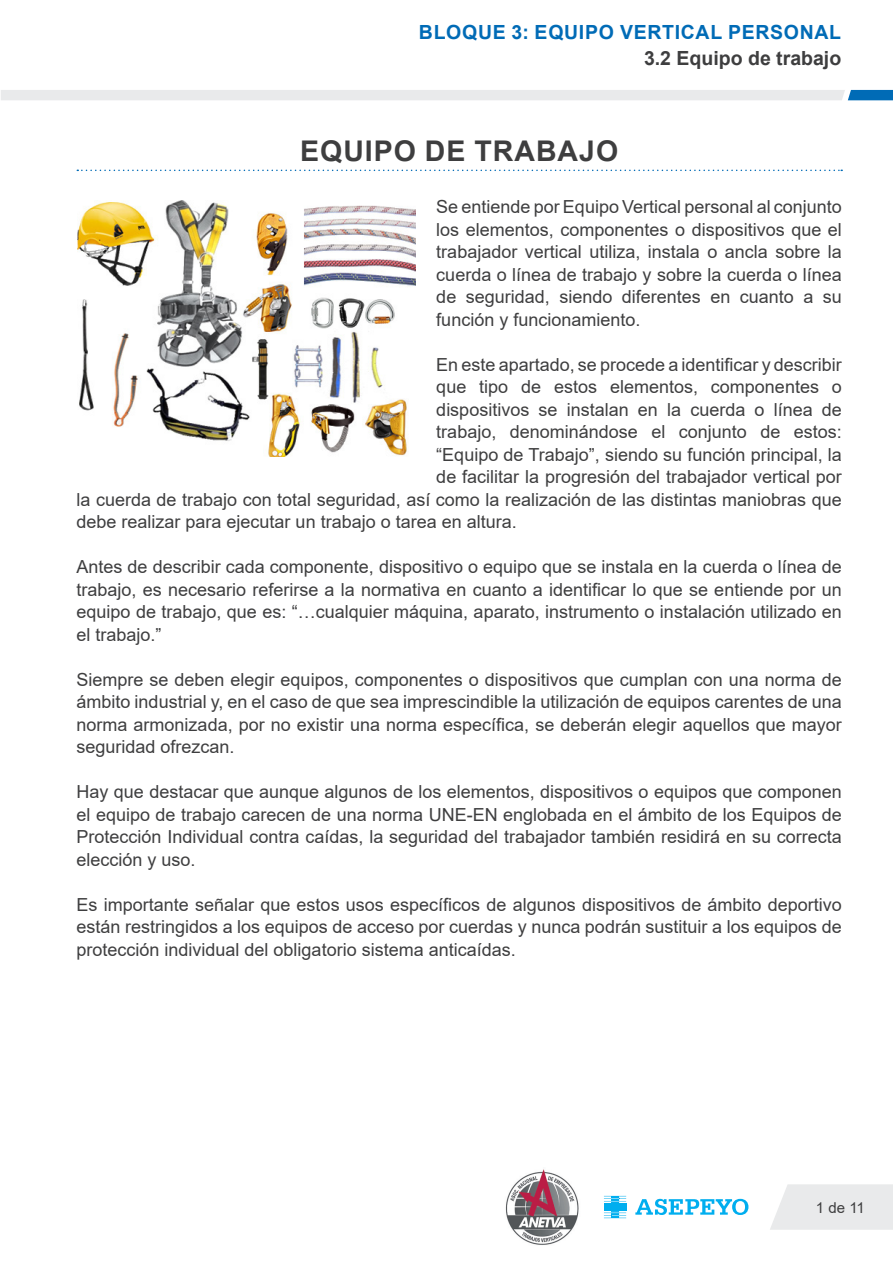
<style>
.page{position:relative;width:893px;height:1263px;background:#fff}
.page>*{position:absolute;margin:0;border:0;box-sizing:border-box;transform-origin:0 0}
.nueva-seccion{font:700 28.5px "Arial";letter-spacing:.035em;color:#3e3e3f}
.t1{font:700 19.5px "Arial";letter-spacing:.035em;color:#006bb6}
.t2{font:700 19.5px "Arial";color:#3e3e3f}
.t3{font:18px/22.5px "Arial";color:#3e3e3f;text-align:justify}
.t4{font:15px "Arial";color:#3e3e3f}
</style>
<div class="page">
<svg style="left:770px;top:1184px;width:123px;height:46px;background:#eaebec"></svg>
<div style="left:1px;top:90px;width:892px;height:10px;background:#e9eaeb"></div>
<hr style="left:604px;top:1206px;width:22px;height:2px;background:#00aeef">
<svg style="left:604px;top:1211px;width:22px;height:7px"></svg>
<svg style="left:604px;top:1196px;width:22px;height:7px"></svg>
<hr style="left:604px;top:1208px;width:22px;height:2px;background:#00aeef">
<hr style="left:604px;top:1203px;width:22px;height:2px;background:#00aeef">
<svg style="left:635px;top:1199px;width:113px;height:16px"></svg>
<img style="left:505px;top:1169px;width:74px;height:76px">
<svg style="left:77px;top:170px;width:765px;height:1px"></svg>
<img style="left:77px;top:201px;width:338px;height:255px">
<p class="t1" style="left:419px;top:18px;width:424px">BLOQUE 3: EQUIPO VERTICAL PERSONAL</p>
<p class="t2" style="left:644px;top:45px;width:199px">3.2 Equipo de trabajo</p>
<p class="nueva-seccion" style="left:300px;top:131px;width:319px">EQUIPO DE TRABAJO</p>
<p class="t3" style="left:436px;top:196px;width:407px">Se entiende por Equipo Vertical personal al conjunto los elementos, componentes o dispositivos que el trabajador vertical utiliza, instala o ancla sobre la cuerda o línea de trabajo y sobre la cuerda o línea de seguridad, siendo diferentes en cuanto a su función y funcionamiento.</p>
<p class="t3" style="left:436px;top:353px;width:407px">En este apartado, se procede a identificar y describir</p>
<p class="t3" style="left:436px;top:376px;width:407px">que tipo de estos elementos, componentes o</p>
<p class="t3" style="left:436px;top:398px;width:407px">dispositivos se instalan en la cuerda o línea de</p>
<p class="t3" style="left:436px;top:421px;width:407px">trabajo, denominándose el conjunto de estos:</p>
<p class="t3" style="left:436px;top:443px;width:407px">“Equipo de Trabajo”, siendo su función principal, la</p>
<p class="t3" style="left:436px;top:466px;width:407px">de facilitar la progresión del trabajador vertical por</p>
<p class="t3" style="left:77px;top:488px;width:767px">la cuerda de trabajo con total seguridad, así como la realización de las distintas maniobras que</p>
<p class="t3" style="left:77px;top:511px;width:442px">debe realizar para ejecutar un trabajo o tarea en altura.</p>
<p class="t3" style="left:77px;top:556px;width:767px">Antes de describir cada componente, dispositivo o equipo que se instala en la cuerda o línea de trabajo, es necesario referirse a la normativa en cuanto a identificar lo que se entiende por un equipo de trabajo, que es: “…cualquier máquina, aparato, instrumento o instalación utilizado en el trabajo.”</p>
<p class="t3" style="left:77px;top:668px;width:767px">Siempre se deben elegir equipos, componentes o dispositivos que cumplan con una norma de ámbito industrial y, en el caso de que sea imprescindible la utilización de equipos carentes de una norma armonizada, por no existir una norma específica, se deberán elegir aquellos que mayor seguridad ofrezcan.</p>
<p class="t3" style="left:77px;top:781px;width:767px">Hay que destacar que aunque algunos de los elementos, dispositivos o equipos que componen el equipo de trabajo carecen de una norma UNE-EN englobada en el ámbito de los Equipos de Protección Individual contra caídas, la seguridad del trabajador también residirá en su correcta elección y uso.</p>
<p class="t3" style="left:77px;top:893px;width:767px">Es importante señalar que estos usos específicos de algunos dispositivos de ámbito deportivo están restringidos a los equipos de acceso por cuerdas y nunca podrán sustituir a los equipos de protección individual del obligatorio sistema anticaídas.</p>
<p class="t4" style="left:816px;top:1197px;width:50px">1 de 11</p>
</div>
